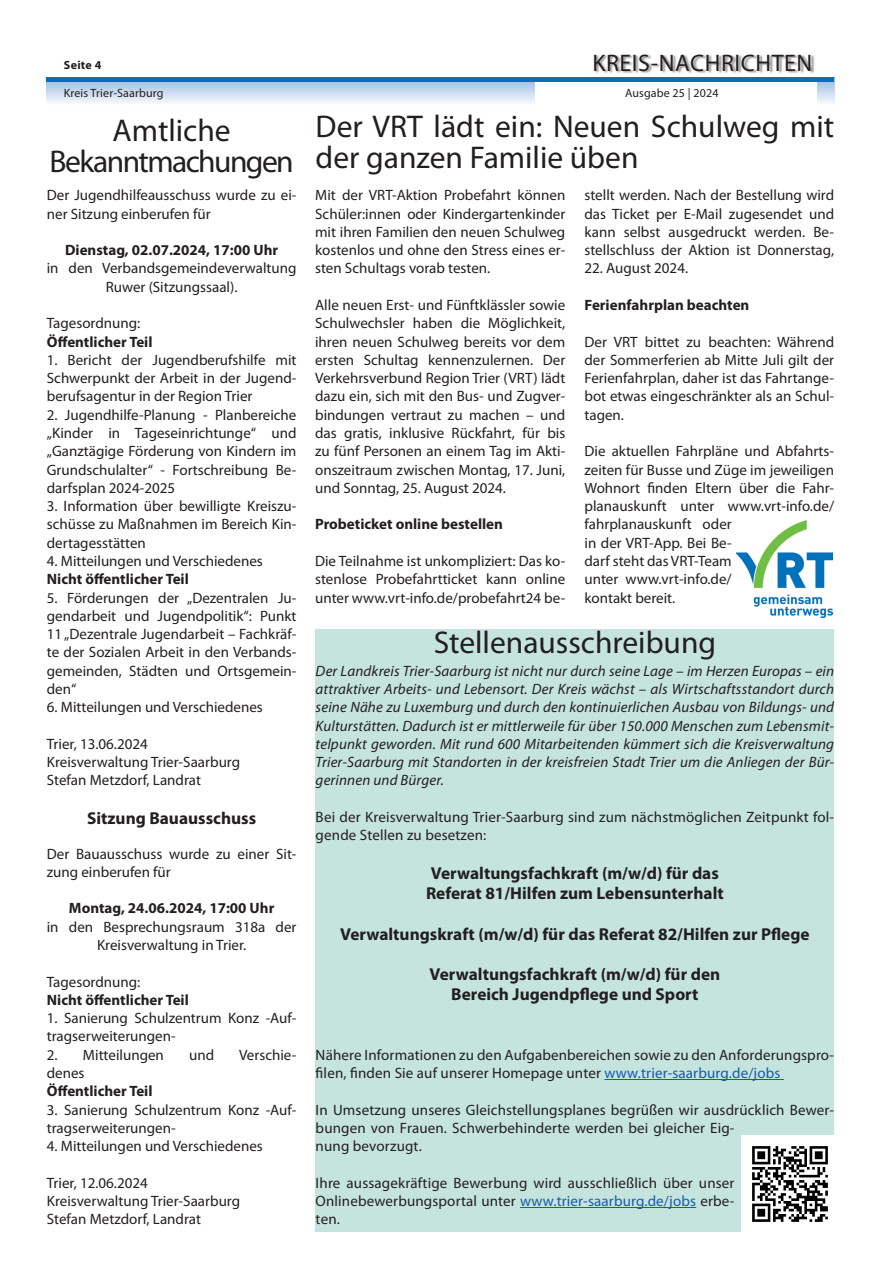
<style>
.page{position:relative;width:881px;height:1263px;background:#fff}
.page>*{position:absolute;margin:0;border:0;box-sizing:border-box;transform-origin:0 0}
.Headline{font:31.5px/31.5px "Myriad Pro";color:#231f20}
.Headline-2{font:31.5px "Myriad Pro";letter-spacing:-.05em;color:#231f20}
.t1{font:24px "Myriad Pro";letter-spacing:.025em;color:#231f20}
.Subline{font:700 17.25px "Myriad Pro";color:#231f20}
.Fließtext{font:15px/18.3px "Myriad Pro";color:#231f20;text-align:justify}
.Fließtext-2{font:italic 15px/18.3px "Myriad Pro";letter-spacing:.01em;color:#231f20;text-align:justify}
.Fließtext-3{font:700 15px "Myriad Pro";color:#231f20}
.t2{font:12px "Myriad Pro";letter-spacing:.01em;color:#231f20}
.t3{font:700 12px "Myriad Pro";letter-spacing:.025em;color:#231f20}
.s1{color:#175d9e}
</style>
<div class="page">
<svg style="left:47px;top:82px;width:786px;height:21px;background:#cedbef"></svg>
<div style="left:535px;top:0;width:281px;height:113px;background:#fff"></div>
<div style="left:594px;top:54px;width:220px;height:20px;background:#231f20;opacity:.5"></div>
<hr style="left:47px;top:78px;width:786px;height:4px;background:#0072bc">
<div style="left:315px;top:629px;width:518px;height:602px;background:#c6e4de"></div>
<hr style="left:604px;top:1079px;width:179px;height:1px;background:#175d9e">
<hr style="left:520px;top:1207px;width:176px;height:1px;background:#175d9e">
<img style="left:741px;top:1136px;width:92px;height:95px">
<img style="left:736px;top:520px;width:95px;height:97px">
<p class="t3" style="left:64px;top:57px;width:39px">Seite 4</p>
<h2 class="t1" style="left:592px;top:48px;width:221px">KREIS-NACHRICHTEN</h2>
<p class="t2" style="left:64px;top:86px;width:101px">Kreis Trier-Saarburg</p>
<p class="t2" style="left:625px;top:86px;width:95px">Ausgabe 25 | 2024</p>
<p class="Headline" style="left:113px;top:114px;width:119px">Amtliche</p>
<p class="Headline-2" style="left:50px;top:142px;width:245px">Bekanntmachungen</p>
<p class="Fließtext" style="left:47px;top:186px;width:251px">Der Jugendhilfeausschuss wurde zu ei&shy;ner Sitzung einberufen für</p>
<p class="Fließtext-3" style="left:65px;top:240px;width:214px">Dienstag, 02.07.2024, 17:00 Uhr</p>
<p class="Fließtext" style="left:47px;top:259px;width:251px;text-align:center">in den Verbandsgemeindeverwaltung<br>Ruwer (Sitzungssaal).</p>
<p class="Fließtext" style="left:47px;top:314px;width:95px">Tagesordnung:</p>
<p class="Fließtext-3" style="left:47px;top:332px;width:107px">Öffentlicher Teil</p>
<p class="Fließtext" style="left:47px;top:350px;width:251px">1. Bericht der Jugendberufshilfe mit Schwerpunkt der Arbeit in der Jugend&shy;berufsagentur in der Region Trier</p>
<p class="Fließtext" style="left:47px;top:405px;width:251px">2. Jugendhilfe-Planung - Planbereiche „Kinder in Tageseinrichtunge“ und „Ganztägige Förderung von Kindern im Grundschulalter“ - Fortschreibung Be&shy;darfsplan 2024-2025</p>
<p class="Fließtext" style="left:47px;top:497px;width:251px">3. Information über bewilligte Kreiszu&shy;schüsse zu Maßnahmen im Bereich Kin&shy;dertagesstätten</p>
<p class="Fließtext" style="left:47px;top:552px;width:217px">4. Mitteilungen und Verschiedenes</p>
<p class="Fließtext-3" style="left:47px;top:569px;width:143px">Nicht öffentlicher Teil</p>
<p class="Fließtext" style="left:47px;top:588px;width:251px">5. Förderungen der „Dezentralen Ju&shy;gendarbeit und Jugendpolitik“: Punkt 11 „Dezentrale Jugendarbeit – Fachkräf&shy;te der Sozialen Arbeit in den Verbands&shy;gemeinden, Städten und Ortsgemein&shy;den“</p>
<p class="Fließtext" style="left:47px;top:698px;width:217px">6. Mitteilungen und Verschiedenes</p>
<p class="Fließtext" style="left:47px;top:734px;width:102px">Trier, 13.06.2024</p>
<p class="Fließtext" style="left:47px;top:753px;width:195px">Kreisverwaltung Trier-Saarburg</p>
<p class="Fließtext" style="left:47px;top:771px;width:156px">Stefan Metzdorf, Landrat</p>
<p class="Subline" style="left:87px;top:807px;width:170px">Sitzung Bauausschuss</p>
<p class="Fließtext" style="left:47px;top:844px;width:251px">Der Bauausschuss wurde zu einer Sit&shy;zung einberufen für</p>
<p class="Fließtext-3" style="left:69px;top:898px;width:207px">Montag, 24.06.2024, 17:00 Uhr</p>
<p class="Fließtext" style="left:47px;top:917px;width:251px;text-align:center">in den Besprechungsraum 318a der<br>Kreisverwaltung in Trier.</p>
<p class="Fließtext" style="left:47px;top:972px;width:95px">Tagesordnung:</p>
<p class="Fließtext-3" style="left:47px;top:990px;width:143px">Nicht öffentlicher Teil</p>
<p class="Fließtext" style="left:47px;top:1009px;width:251px">1. Sanierung Schulzentrum Konz -Auf&shy;tragserweiterungen-</p>
<p class="Fließtext" style="left:47px;top:1045px;width:119px">2. Mitteilungen</p>
<p class="Fließtext" style="left:189px;top:1045px;width:27px">und</p>
<p class="Fließtext" style="left:239px;top:1045px;width:59px">Verschie-</p>
<p class="Fließtext" style="left:47px;top:1063px;width:39px">denes</p>
<p class="Fließtext-3" style="left:47px;top:1081px;width:107px">Öffentlicher Teil</p>
<p class="Fließtext" style="left:47px;top:1100px;width:251px">3. Sanierung Schulzentrum Konz -Auf&shy;tragserweiterungen-</p>
<p class="Fließtext" style="left:47px;top:1137px;width:217px">4. Mitteilungen und Verschiedenes</p>
<p class="Fließtext" style="left:47px;top:1173px;width:102px">Trier, 12.06.2024</p>
<p class="Fließtext" style="left:47px;top:1191px;width:195px">Kreisverwaltung Trier-Saarburg</p>
<p class="Fließtext" style="left:47px;top:1210px;width:156px">Stefan Metzdorf, Landrat</p>
<p class="Headline" style="left:315px;top:110px;width:520px">Der VRT lädt ein: Neuen Schulweg mit der ganzen Familie üben</p>
<p class="Fließtext" style="left:315px;top:186px;width:251px">Mit der VRT-Aktion Probefahrt können Schüler:innen oder Kindergartenkinder mit ihren Familien den neuen Schulweg kostenlos und ohne den Stress eines er&shy;sten Schultags vorab testen.</p>
<p class="Fließtext" style="left:315px;top:296px;width:251px">Alle neuen Erst- und Fünftklässler sowie Schulwechsler haben die Möglichkeit, ihren neuen Schulweg bereits vor dem ersten Schultag kennenzulernen. Der Verkehrsverbund Region Trier (VRT) lädt dazu ein, sich mit den Bus- und Zugver&shy;bindungen vertraut zu machen – und das gratis, inklusive Rückfahrt, für bis zu fünf Personen an einem Tag im Akti&shy;onszeitraum zwischen Montag, 17. Juni, und Sonntag, 25. August 2024.</p>
<p class="Fließtext-3" style="left:315px;top:515px;width:189px">Probeticket online bestellen</p>
<p class="Fließtext" style="left:315px;top:552px;width:251px">Die Teilnahme ist unkompliziert: Das ko&shy;stenlose Probefahrtticket kann online unter www.vrt-info.de/probefahrt24 be-</p>
<p class="Fließtext" style="left:584px;top:186px;width:251px">stellt werden. Nach der Bestellung wird das Ticket per E-Mail zugesendet und kann selbst ausgedruckt werden. Be&shy;stellschluss der Aktion ist Donnerstag,</p>
<p class="Fließtext" style="left:584px;top:259px;width:105px">22. August 2024.</p>
<p class="Fließtext-3" style="left:584px;top:295px;width:166px">Ferienfahrplan beachten</p>
<p class="Fließtext" style="left:584px;top:332px;width:251px">Der VRT bittet zu beachten: Während der Sommerferien ab Mitte Juli gilt der Ferienfahrplan, daher ist das Fahrtange&shy;bot etwas eingeschränkter als an Schul&shy;tagen.</p>
<p class="Fließtext" style="left:584px;top:442px;width:251px;text-align:left">Die aktuellen Fahrpläne und Abfahrts&shy;zeiten für Busse und Züge im jeweiligen<br>Wohnort finden Eltern über die Fahr&shy;planauskunft unter www.vrt-info.de/ fahrplanauskunft oder<br>in der VRT-App. Bei Be-<br>darf steht das VRT-Team<br>unter www.vrt-info.de/<br>kontakt bereit.</p>
<p class="Headline" style="left:433px;top:626px;width:284px">Stellenausschreibung</p>
<p class="Fließtext-2" style="left:315px;top:661px;width:520px">Der Landkreis Trier-Saarburg ist nicht nur durch seine Lage – im Herzen Europas – ein attraktiver Arbeits- und Lebensort. Der Kreis wächst – als Wirtschaftsstandort durch seine Nähe zu Luxemburg und durch den kontinuierlichen Ausbau von Bildungs- und Kulturstätten. Dadurch ist er mittlerweile für über 150.000 Menschen zum Lebensmit&shy;telpunkt geworden. Mit rund 600 Mitarbeitenden kümmert sich die Kreisverwaltung Trier-Saarburg mit Standorten in der kreisfreien Stadt Trier um die Anliegen der Bür&shy;gerinnen und Bürger.</p>
<p class="Fließtext" style="left:315px;top:807px;width:520px">Bei der Kreisverwaltung Trier-Saarburg sind zum nächstmöglichen Zeitpunkt fol&shy;gende Stellen zu besetzen:</p>
<p class="Subline" style="left:430px;top:862px;width:289px">Verwaltungsfachkraft (m/w/d) für das</p>
<p class="Subline" style="left:426px;top:882px;width:299px">Referat 81/Hilfen zum Lebensunterhalt</p>
<p class="Subline" style="left:340px;top:922px;width:470px">Verwaltungskraft (m/w/d) für das Referat 82/Hilfen zur Pflege</p>
<p class="Subline" style="left:429px;top:963px;width:292px">Verwaltungsfachkraft (m/w/d) für den</p>
<p class="Subline" style="left:451px;top:983px;width:249px">Bereich Jugendpflege und Sport</p>
<p class="Fließtext" style="left:315px;top:1045px;width:520px">Nähere Informationen zu den Aufgabenbereichen sowie zu den Anforderungspro&shy;filen, finden Sie auf unserer Homepage unter <span class="s1">www.trier-saarburg.de/jobs</span></p>
<p class="Fließtext" style="left:315px;top:1100px;width:520px;text-align:left">In Umsetzung unseres Gleichstellungsplanes begrüßen wir ausdrücklich Bewer&shy;bungen von Frauen. Schwerbehinderte werden bei gleicher Eig-<br>nung bevorzugt.</p>
<p class="Fließtext" style="left:315px;top:1173px;width:420px">Ihre aussagekräftige Bewerbung wird ausschließlich über unser Onlinebewerbungsportal unter <span class="s1">www.trier-saarburg.de/jobs</span> erbe&shy;ten.</p>
</div>
